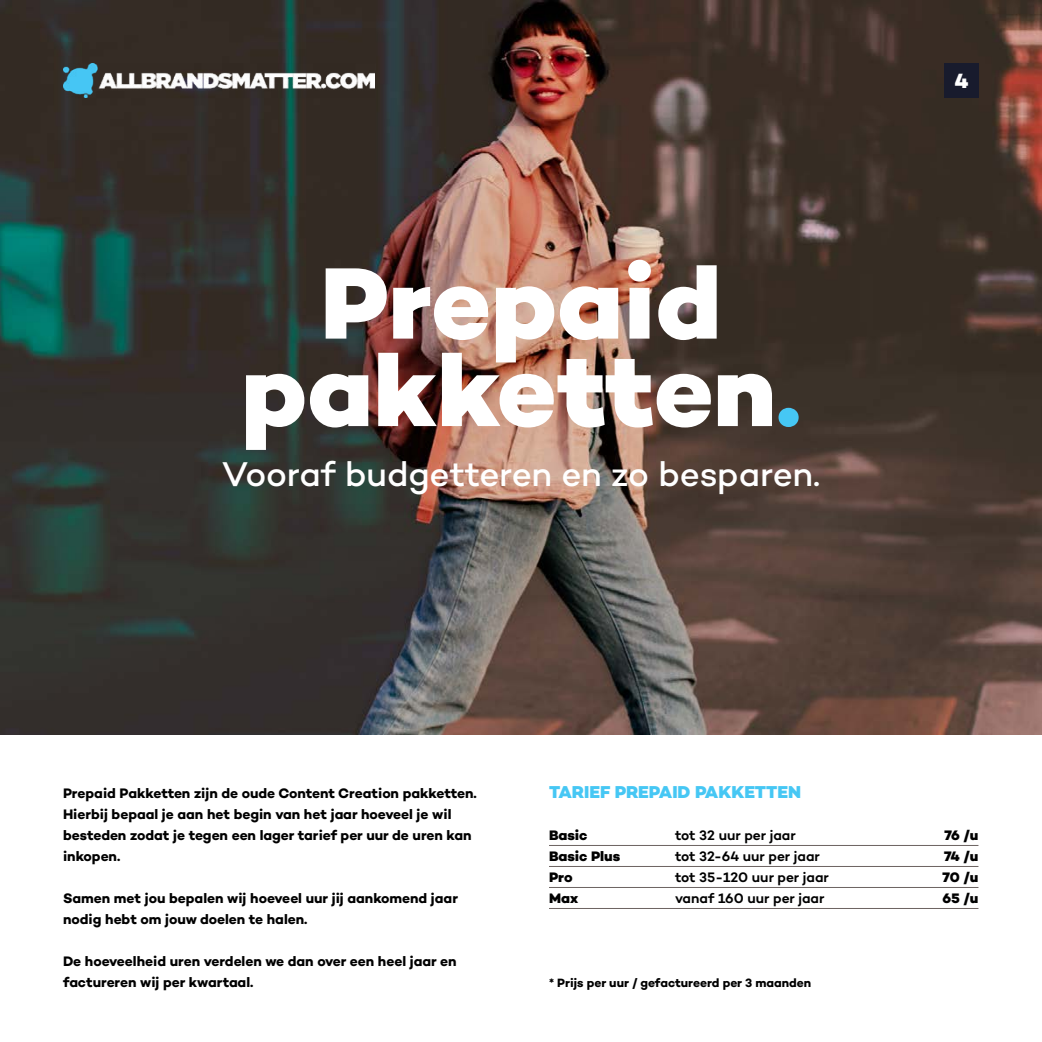
<style>
.page{position:relative;width:1042px;height:1042px;background:#fff}
.page>*{position:absolute;margin:0;border:0;box-sizing:border-box;transform-origin:0 0}
.t1{font:800 103.25px/87.5px "Campton";color:#fff;text-align:center}
.t2{font:500 35px "Campton";letter-spacing:-.01em;color:#fff}
.t3{font:800 21px "Campton";color:#fff}
.t4{font:800 17.5px "Campton";letter-spacing:-.005em;color:#46c7f4}
.t5{font:700 14px/21px "Campton";color:#000}
.t6{font:600 14px "Campton";color:#000}
.t7{font:800 14px "Campton";color:#000}
.t8{font:700 12.25px "Campton";color:#000}
.s1{font-size:98px;color:#46c7f4}
</style>
<div class="page">
<img style="left:0;top:0;width:1042px;height:734px">
<hr style="left:549px;top:845px;width:429px;height:1px;background:#6c6361">
<hr style="left:549px;top:866px;width:429px;height:1px;background:#6c6361">
<hr style="left:549px;top:887px;width:429px;height:1px;background:#6c6361">
<hr style="left:549px;top:908px;width:429px;height:1px;background:#6c6361">
<div style="left:944px;top:63px;width:35px;height:35px;background:#181b2d"></div>
<img style="left:63px;top:63px;width:312px;height:35px">
<h1 class="t1" style="left:241px;top:259px;width:561px">Prepaid pakketten<span class="s1">.</span></h1>
<h2 class="t2" style="left:222px;top:452px;width:600px">Vooraf budgetteren en zo besparen.</h2>
<h3 class="t3" style="left:954px;top:68px;width:16px">4</h3>
<p class="t5" style="left:63px;top:783px;width:415px">Prepaid Pakketten zijn de oude Content Creation pakketten.<br>Hierbij bepaal je aan het begin van het jaar hoeveel je wil besteden zodat je tegen een lager tarief per uur de uren kan inkopen.</p>
<p class="t5" style="left:63px;top:888px;width:396px">Samen met jou bepalen wij hoeveel uur jij aankomend jaar nodig hebt om jouw doelen te halen.</p>
<p class="t5" style="left:63px;top:951px;width:395px">De hoeveelheid uren verdelen we dan over een heel jaar en factureren wij per kwartaal.</p>
<p class="t4" style="left:549px;top:781px;width:253px">TARIEF PREPAID PAKKETTEN</p>
<p class="t7" style="left:549px;top:826px;width:40px">Basic</p>
<p class="t6" style="left:675px;top:826px;width:122px">tot 32 uur per jaar</p>
<p class="t7" style="left:944px;top:826px;width:36px">76 /u</p>
<p class="t7" style="left:549px;top:847px;width:73px">Basic Plus</p>
<p class="t6" style="left:675px;top:847px;width:146px">tot 32-64 uur per jaar</p>
<p class="t7" style="left:944px;top:847px;width:36px">74 /u</p>
<p class="t7" style="left:549px;top:868px;width:25px">Pro</p>
<p class="t6" style="left:675px;top:868px;width:155px">tot 35-120 uur per jaar</p>
<p class="t7" style="left:942px;top:868px;width:37px">70 /u</p>
<p class="t7" style="left:549px;top:889px;width:31px">Max</p>
<p class="t6" style="left:675px;top:889px;width:151px">vanaf 160 uur per jaar</p>
<p class="t7" style="left:942px;top:889px;width:38px">65 /u</p>
<p class="t8" style="left:549px;top:975px;width:264px">* Prijs per uur / gefactureerd per 3 maanden</p>
</div>
